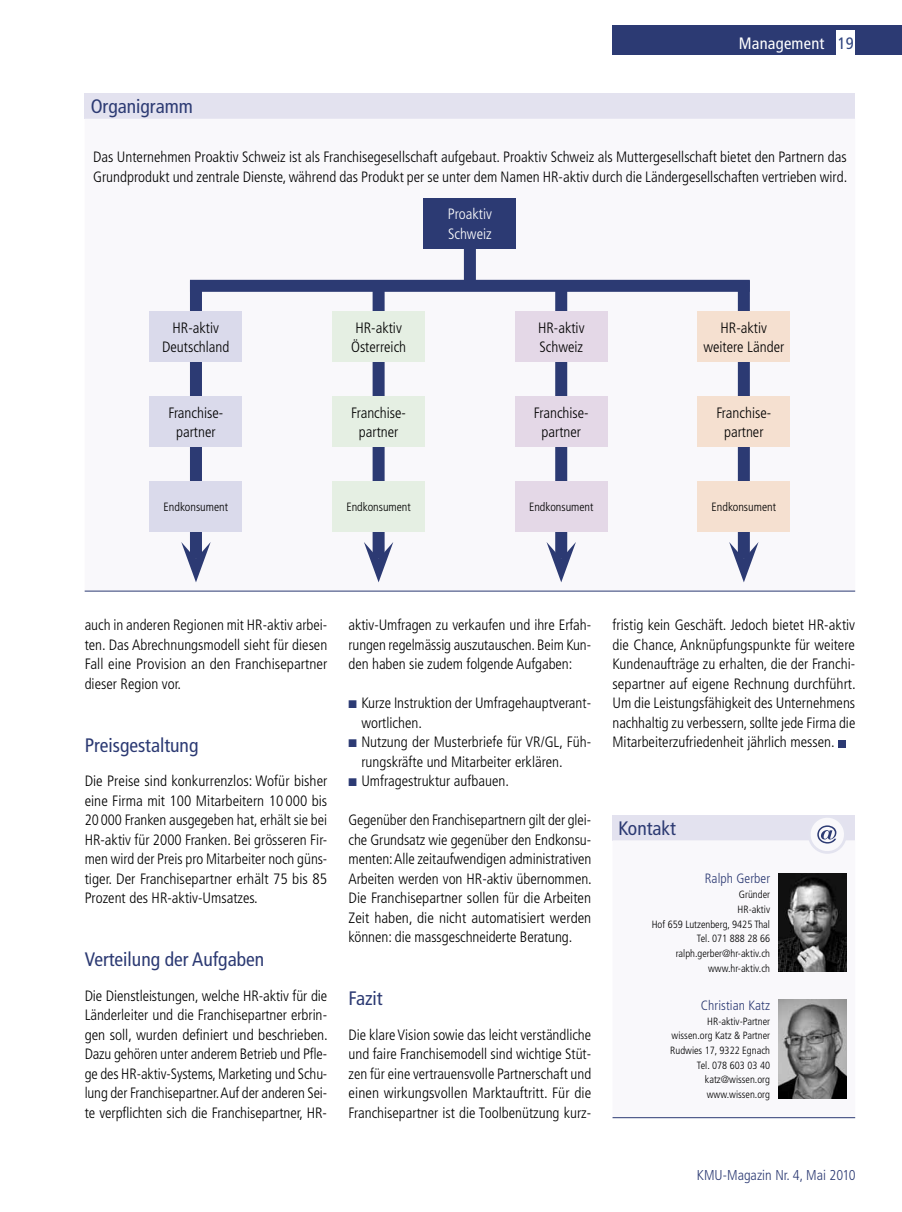
<style>
.page{position:relative;width:902px;height:1212px;background:#fff}
.page>*{position:absolute;margin:0;border:0;box-sizing:border-box;transform-origin:0 0}
.t1{font:condensed 19.5px "Frutiger LT Std";color:#2c3a73}
.t2{font:condensed 16.5px "Frutiger LT Std";letter-spacing:.015em;color:#fff}
.t3{font:300 condensed 15px/19.5px "Frutiger LT Std";color:#000;text-align:justify}
.t4{font:300 condensed 15px/19.5px "Frutiger LT Std";color:#fff}
.t5{font:300 condensed 14.25px "Frutiger LT Std";color:#2c3a73}
.t6{font:300 condensed 13.5px "Frutiger LT Std";letter-spacing:.005em;color:#2c3a73}
.t7{font:300 condensed 12px "Frutiger LT Std";color:#000}
.t8{font:300 condensed 10.5px/14.7px "Frutiger LT Std";color:#000;text-align:right}
.s1{color:#304580}
.s2{color:#2c3a73}
</style>
<div class="page">
<div style="left:837px;top:740px;width:8px;height:7px;background:#2c3a73"></div>
<div style="left:612px;top:26px;width:289px;height:29px;background:#2c3a73"></div>
<div style="left:836px;top:31px;width:19px;height:27px;background:#fff"></div>
<div style="left:612px;top:815px;width:243px;height:25px;background:#e3e2ef"></div>
<svg style="left:612px;top:840px;width:243px;height:259px"></svg>
<hr style="left:612px;top:1117px;width:243px;height:1px;background:#2c3a73">
<img style="left:778px;top:873px;width:68px;height:99px">
<svg style="left:805px;top:818px;width:44px;height:36px"></svg>
<img style="left:778px;top:1000px;width:68px;height:98px">
<div style="left:85px;top:93px;width:770px;height:26px;background:#e3e2ef"></div>
<svg style="left:85px;top:248px;width:770px;height:343px"></svg>
<hr style="left:85px;top:591px;width:770px;height:1px;background:#2c3a73">
<div style="left:190px;top:280px;width:559px;height:12px;background:#2c3a73"></div>
<div style="left:190px;top:280px;width:12px;height:279px;background:#2c3a73"></div>
<svg style="left:181px;top:542px;width:30px;height:40px"></svg>
<div style="left:737px;top:280px;width:12px;height:279px;background:#2c3a73"></div>
<svg style="left:729px;top:542px;width:29px;height:40px"></svg>
<div style="left:372px;top:280px;width:12px;height:279px;background:#2c3a73"></div>
<svg style="left:364px;top:542px;width:29px;height:40px"></svg>
<div style="left:555px;top:280px;width:12px;height:279px;background:#2c3a73"></div>
<svg style="left:546px;top:542px;width:30px;height:40px"></svg>
<div style="left:464px;top:247px;width:12px;height:34px;background:#2c3a73"></div>
<div style="left:149px;top:311px;width:93px;height:51px;background:#dadaeb"></div>
<div style="left:332px;top:311px;width:93px;height:51px;background:#e5efe3"></div>
<div style="left:423px;top:198px;width:93px;height:50px;background:#2c3a73"></div>
<div style="left:515px;top:311px;width:92px;height:51px;background:#e4d8e7"></div>
<div style="left:697px;top:311px;width:93px;height:51px;background:#f5e0d0"></div>
<div style="left:149px;top:396px;width:93px;height:51px;background:#dadaeb"></div>
<div style="left:332px;top:396px;width:93px;height:51px;background:#e5efe3"></div>
<div style="left:515px;top:396px;width:92px;height:51px;background:#e4d8e7"></div>
<div style="left:697px;top:396px;width:93px;height:51px;background:#f5e0d0"></div>
<div style="left:149px;top:482px;width:93px;height:50px;background:#dadaeb"></div>
<div style="left:332px;top:482px;width:93px;height:50px;background:#e5efe3"></div>
<div style="left:515px;top:482px;width:92px;height:50px;background:#e4d8e7"></div>
<div style="left:697px;top:482px;width:93px;height:50px;background:#f5e0d0"></div>
<h1 class="t1" style="left:91px;top:95px;width:104px">Organigramm</h1>
<p class="t2" style="left:738px;top:33px;width:116px">Management <span class="s1">19</span></p>
<p class="t3" style="left:93px;top:148px;width:755px">Das Unternehmen Proaktiv Schweiz ist als Franchisegesellschaft aufgebaut. Proaktiv Schweiz als Muttergesellschaft bietet den Partnern das<br>Grundprodukt und zentrale Dienste, während das Produkt per se unter dem Namen HR-aktiv durch die Ländergesellschaften vertrieben wird.</p>
<p class="t3" style="left:162px;top:318px;width:69px;text-align:center">HR-aktiv<br>Deutschland</p>
<p class="t3" style="left:351px;top:318px;width:57px">HR-aktiv<br>Österreich</p>
<p class="t4" style="left:448px;top:204px;width:46px">Proaktiv<br>Schweiz</p>
<p class="t3" style="left:538px;top:318px;width:48px">HR-aktiv<br>Schweiz</p>
<p class="t3" style="left:703px;top:318px;width:82px;text-align:center">HR-aktiv weitere Länder</p>
<p class="t3" style="left:168px;top:403px;width:56px;text-align:center">Franchise&shy;partner</p>
<p class="t3" style="left:351px;top:403px;width:56px;text-align:center">Franchise&shy;partner</p>
<p class="t3" style="left:534px;top:403px;width:56px;text-align:center">Franchise&shy;partner</p>
<p class="t3" style="left:716px;top:403px;width:56px;text-align:center">Franchise&shy;partner</p>
<p class="t7" style="left:164px;top:500px;width:66px">Endkonsument</p>
<p class="t7" style="left:346px;top:500px;width:66px">Endkonsument</p>
<p class="t7" style="left:529px;top:500px;width:66px">Endkonsument</p>
<p class="t7" style="left:711px;top:500px;width:66px">Endkonsument</p>
<p class="t3" style="left:85px;top:616px;width:244px">auch in anderen Regionen mit HR-aktiv arbei&shy;ten. Das Abrechnungsmodell sieht für diesen Fall eine Provision an den Franchisepartner dieser Region vor.</p>
<h1 class="t1" style="left:85px;top:734px;width:115px">Preisgestaltung</h1>
<p class="t3" style="left:85px;top:772px;width:244px">Die Preise sind konkurrenzlos: Wofür bisher eine Firma mit 100 Mitarbeitern 10 000 bis 20 000 Franken ausgegeben hat, erhält sie bei HR-aktiv für 2000 Franken. Bei grösseren Fir&shy;men wird der Preis pro Mitarbeiter noch güns&shy;tiger. Der Franchisepartner erhält 75 bis 85<br>Prozent des HR-aktiv-Umsatzes.</p>
<h1 class="t1" style="left:85px;top:948px;width:181px">Verteilung der Aufgaben</h1>
<p class="t3" style="left:85px;top:986px;width:245px">Die Dienstleistungen, welche HR-aktiv für die Länderleiter und die Franchisepartner erbrin&shy;gen soll, wurden definiert und beschrieben.<br>Dazu gehören unter anderem Betrieb und Pfle&shy;ge des HR-aktiv-Systems, Marketing und Schu&shy;lung der Franchisepartner. Auf der anderen Sei&shy;te verpflichten sich die Franchisepartner, HR-</p>
<p class="t3" style="left:348px;top:616px;width:244px">aktiv-Umfragen zu verkaufen und ihre Erfah&shy;rungen regelmässig auszutauschen. Beim Kun&shy;den haben sie zudem folgende Aufgaben:</p>
<p class="t3" style="left:361px;top:694px;width:231px;text-indent:-13px"><span class="s2">■</span> Kurze Instruktion der Umfragehauptverant&shy;wortlichen.</p>
<p class="t3" style="left:361px;top:733px;width:231px;text-indent:-13px"><span class="s2">■</span> Nutzung der Musterbriefe für VR/GL, Füh&shy;rungskräfte und Mitarbeiter erklären.</p>
<p class="t3" style="left:348px;top:772px;width:162px"><span class="s2">■</span> Umfragestruktur aufbauen.</p>
<p class="t3" style="left:348px;top:811px;width:245px">Gegenüber den Franchisepartnern gilt der glei&shy;che Grundsatz wie gegenüber den Endkonsu&shy;menten: Alle zeitaufwendigen administrativen Arbeiten werden von HR-aktiv übernommen.<br>Die Franchisepartner sollen für die Arbeiten Zeit haben, die nicht automatisiert werden können: die massgeschneiderte Beratung.</p>
<h1 class="t1" style="left:348px;top:987px;width:36px">Fazit</h1>
<p class="t3" style="left:348px;top:1025px;width:244px">Die klare Vision sowie das leicht verständliche und faire Franchisemodell sind wichtige Stüt&shy;zen für eine vertrauensvolle Partnerschaft und einen wirkungsvollen Marktauftritt. Für die Franchisepartner ist die Toolbenützung kurz-</p>
<p class="t3" style="left:612px;top:616px;width:245px">fristig kein Geschäft. Jedoch bietet HR-aktiv die Chance, Anknüpfungspunkte für weitere Kundenaufträge zu erhalten, die der Franchi&shy;separtner auf eigene Rechnung durchführt.<br>Um die Leistungsfähigkeit des Unternehmens nachhaltig zu verbessern, sollte jede Firma die Mitarbeiterzufriedenheit jährlich messen.</p>
<h1 class="t1" style="left:618px;top:817px;width:59px">Kontakt</h1>
<p class="t6" style="left:704px;top:871px;width:67px">Ralph Gerber</p>
<p class="t8" style="left:651px;top:887px;width:120px">Gründer<br>HR-aktiv<br>Hof 659 Lutzenberg, 9425 Thal<br>Tel. 071 888 28 66 ralph.gerber@hr-aktiv.ch www.hr-aktiv.ch</p>
<p class="t6" style="left:700px;top:997px;width:71px">Christian Katz</p>
<p class="t8" style="left:670px;top:1014px;width:101px">HR-aktiv-Partner wissen.org Katz &amp; Partner<br>Rudwies 17, 9322 Egnach<br>Tel. 078 603 03 40 katz@wissen.org www.wissen.org</p>
<p class="t5" style="left:696px;top:1167px;width:160px">KMU-Magazin Nr. 4, Mai 2010</p>
</div>
